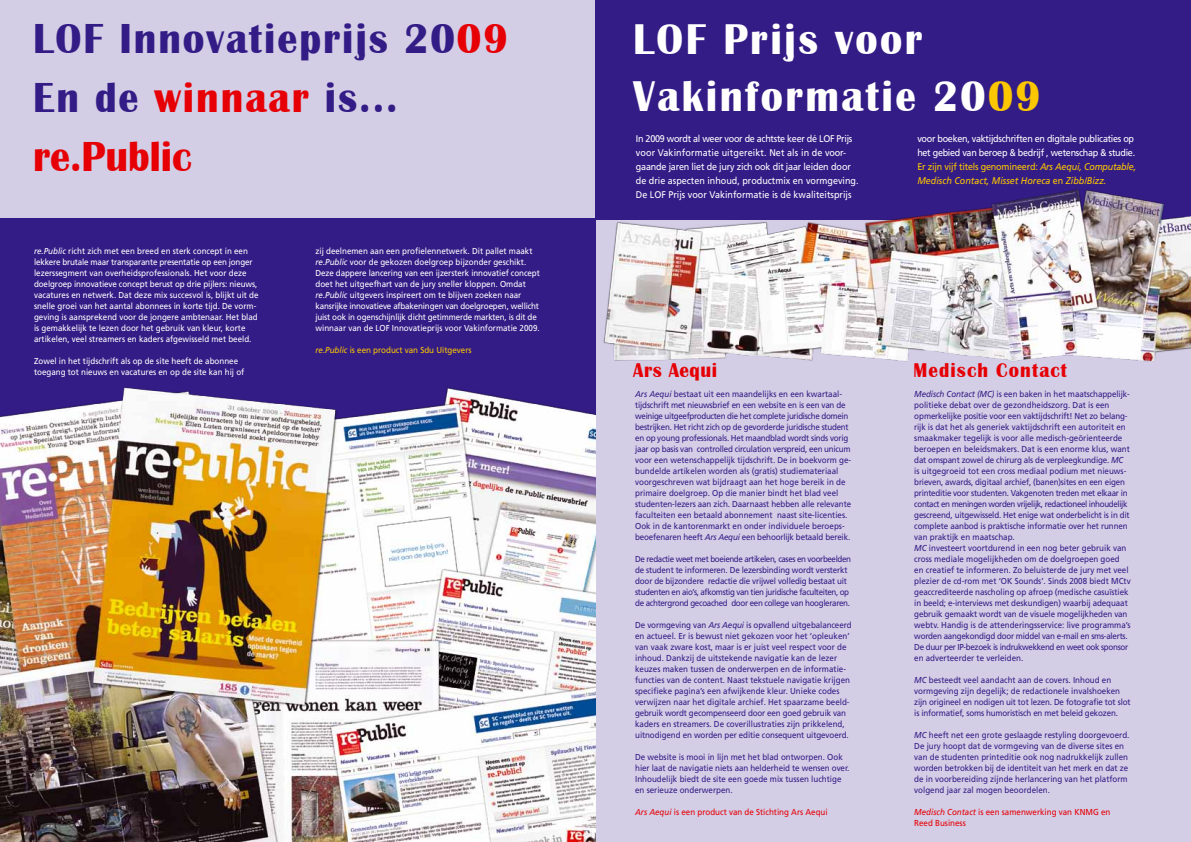
<style>
.page{position:relative;width:1191px;height:842px;background:#fff}
.page>*{position:absolute;margin:0;border:0;box-sizing:border-box;transform-origin:0 0}
.t1{font:700 44.3px/57px "Britannic";letter-spacing:.06em;color:#fff;scale:.93 1}
.t2{font:700 43.2px/59px "Britannic";letter-spacing:.05em;color:#341c86;scale:.93 1}
.t3{font:700 20.5px "Britannic";letter-spacing:.06em;color:#e60005;scale:.93 1}
.t4{font:700 20.5px "Britannic";letter-spacing:.03em;color:#e60005;scale:.93 1}
.t5{font:9.7px/14px "Frutiger";color:#fff;scale:.93 1}
.t6{font:9.7px/14px "Frutiger";letter-spacing:-.02em;color:#fff;scale:.93 1}
.t7{font:8.6px/11px "Frutiger";color:#341c86;scale:.93 1}
.t8{font:8.6px/11px "Frutiger";color:#fff;scale:.93 1}
.t9{font:8.6px/11px "Frutiger";letter-spacing:-.04em;color:#341c86;scale:.93 1}
.t10{font:8.6px/11px "Frutiger";letter-spacing:-.02em;color:#341c86;scale:.93 1}
.t11{font:8.6px/11px "Frutiger";color:#e60005;scale:.93 1}
.t12{font:8.6px "Frutiger";color:#fcc600;scale:.93 1}
.s1{color:#e60005}
.s2{font-style:italic}
.s3{color:#fcc600}
.s4{font-style:italic;color:#fcc600}
</style>
<div class="page">
<div style="left:595px;top:0;width:596px;height:842px;background:#d3cde5"></div>
<div style="left:0;top:0;width:595px;height:842px;background:#d3cde5"></div>
<div style="left:595px;top:0;width:596px;height:219px;background:#341c86"></div>
<div style="left:0;top:218px;width:595px;height:624px;background:#341c86"></div>
<img style="left:0;top:387px;width:595px;height:455px">
<img style="left:600px;top:189px;width:591px;height:173px">
<h2 class="t2" style="left:33px;top:10px;width:512px">LOF Innovatieprijs 20<span class="s1">09<br></span>En de <span class="s1">winnaar</span> is... <span class="s1">re.Public</span></h2>
<p class="t8" style="left:34px;top:246px;width:243px"><span class="s2">re.Public</span> richt zich met een breed en sterk concept in een lekkere brutale maar transparante presentatie op een jonger lezerssegment van overheidsprofessionals. Het voor deze doelgroep innovatieve concept berust op drie pijlers: nieuws, vacatures en netwerk. Dat deze mix succesvol is, blijkt uit de snelle groei van het aantal abonnees in korte tijd. De vorm&shy;geving is aansprekend voor de jongere ambtenaar. Het blad is gemakkelijk te lezen door het gebruik van kleur, korte artikelen, veel streamers en kaders afgewisseld met beeld.</p>
<p class="t8" style="left:34px;top:356px;width:228px">Zowel in het tijdschrift als op de site heeft de abonnee toegang tot nieuws en vacatures en op de site kan hij of</p>
<p class="t8" style="left:315px;top:246px;width:243px">zij deelnemen aan een profielennetwerk. Dit pallet maakt <span class="s2">re.Public</span> voor de gekozen doelgroep bijzonder geschikt.<br>Deze dappere lancering van een ijzersterk innovatief concept doet het uitgeefhart van de jury sneller kloppen. Omdat <span class="s2">re.Public</span> uitgevers inspireert om te blijven zoeken naar kansrijke innovatieve afbakeningen van doelgroepen, wellicht juist ook in ogenschijnlijk dicht getimmerde markten, is dit de winnaar van de LOF Innovatieprijs voor Vakinformatie 2009.</p>
<p class="t12" style="left:315px;top:345px;width:169px"><span class="s2">re.Public</span> is een product van Sdu Uitgevers</p>
<h1 class="t1" style="left:633px;top:11px;width:439px">LOF Prijs voor<br>Vakinformatie 20<span class="s3">09</span></h1>
<p class="t5" style="left:636px;top:132px;width:241px">In 2009 wordt al weer voor de achtste keer dé LOF Prijs voor Vakinformatie uitgereikt. Net als in de voor&shy;gaande jaren liet de jury zich ook dit jaar leiden door de drie aspecten inhoud, productmix en vormgeving.<br>De LOF Prijs voor Vakinformatie is dé kwaliteitsprijs</p>
<p class="t6" style="left:917px;top:132px;width:237px">voor boeken, vaktijdschriften en digitale publicaties op het gebied van beroep &amp; bedrijf , wetenschap &amp; studie.<br><span class="s3">Er zijn vijf titels genomineerd:</span> <span class="s4">Ars Aequi, Computable, Medisch Contact, Misset Horeca</span> <span class="s3">en</span> <span class="s4">Zibb/Bizz.</span></p>
<h3 class="t4" style="left:633px;top:359px;width:92px">Ars Aequi</h3>
<p class="t7" style="left:635px;top:388px;width:234px"><span class="s2">Ars Aequi</span> bestaat uit een maandelijks en een kwartaal&shy;tijdschrift met nieuwsbrief en een website en is een van de weinige uitgeefproducten die het complete juridische domein bestrijken. Het richt zich op de gevorderde juridische student en op young professionals. Het maandblad wordt sinds vorig jaar op basis van controlled circulation verspreid, een unicum voor een wetenschappelijk tijdschrift. De in boekvorm ge&shy;bundelde artikelen worden als (gratis) studiemateriaal voorgeschreven wat bijdraagt aan het hoge bereik in de primaire doelgroep. Op die manier bindt het blad veel studenten-lezers aan zich. Daarnaast hebben alle relevante faculteiten een betaald abonnement naast site-licenties.<br>Ook in de kantorenmarkt en onder individuele beroeps&shy;beoefenaren heeft <span class="s2">Ars Aequi</span> een behoorlijk betaald bereik.</p>
<p class="t9" style="left:635px;top:553px;width:234px">De redactie weet met boeiende artikelen, cases en voorbeelden de student te informeren. De lezersbinding wordt versterkt door de bijzondere redactie die vrijwel volledig bestaat uit studenten en aio’s, afkomstig van tien juridische faculteiten, op de achtergrond gecoached door een college van hoogleraren.</p>
<p class="t7" style="left:635px;top:619px;width:234px">De vormgeving van <span class="s2">Ars Aequi</span> is opvallend uitgebalanceerd en actueel. Er is bewust niet gekozen voor het ‘opleuken’ van vaak zware kost, maar is er juist veel respect voor de inhoud. Dankzij de uitstekende navigatie kan de lezer keuzes maken tussen de onderwerpen en de informatie&shy;functies van de content. Naast tekstuele navigatie krijgen specifieke pagina’s een afwijkende kleur. Unieke codes verwijzen naar het digitale archief. Het spaarzame beeld&shy;gebruik wordt gecompenseerd door een goed gebruik van kaders en streamers. De coverillustraties zijn prikkelend, uitnodigend en worden per editie consequent uitgevoerd.</p>
<p class="t7" style="left:635px;top:751px;width:232px">De website is mooi in lijn met het blad ontworpen. Ook hier laat de navigatie niets aan helderheid te wensen over.<br>Inhoudelijk biedt de site een goede mix tussen luchtige en serieuze onderwerpen.</p>
<p class="t11" style="left:635px;top:806px;width:208px"><span class="s2">Ars Aequi</span> is een product van de Stichting Ars Aequi</p>
<h3 class="t3" style="left:913px;top:359px;width:167px">Medisch Contact</h3>
<p class="t7" style="left:914px;top:388px;width:234px"><span class="s2">Medisch Contact (MC)</span> is een baken in het maatschappelijk&shy;politieke debat over de gezondheidszorg. Dat is een opmerkelijke positie voor een vaktijdschrift! Net zo belang&shy;rijk is dat het als generiek vaktijdschrift een autoriteit en smaakmaker tegelijk is voor alle medisch-geörienteerde beroepen en beleidsmakers. Dat is een enorme klus, want dat omspant zowel de chirurg als de verpleegkundige. <span class="s2">MC </span>is uitgegroeid tot een cross mediaal podium met nieuws&shy;brieven, awards, digitaal archief, (banen)sites en een eigen printeditie voor studenten. Vakgenoten treden met elkaar in contact en meningen worden vrijelijk, redactioneel inhoudelijk gescreend, uitgewisseld. Het enige wat onderbelicht is in dit complete aanbod is praktische informatie over het runnen van praktijk en maatschap.<br><span class="s2">MC</span> investeert voortdurend in een nog beter gebruik van cross mediale mogelijkheden om de doelgroepen goed en creatief te informeren. Zo beluisterde de jury met veel plezier de cd-rom met ‘OK Sounds’. Sinds 2008 biedt MCtv geaccrediteerde nascholing op afroep (medische casuïstiek in beeld; e-interviews met deskundigen) waarbij adequaat gebruik gemaakt wordt van de visuele mogelijkheden van webtv. Handig is de attenderingsservice: live programma’s worden aangekondigd door middel van e-mail en sms-alerts.<br>De duur per IP-bezoek is indrukwekkend en weet ook sponsor en adverteerder te verleiden.</p>
<p class="t10" style="left:914px;top:674px;width:234px"><span class="s2">MC</span> besteedt veel aandacht aan de covers. Inhoud en vormgeving zijn degelijk; de redactionele invalshoeken zijn origineel en nodigen uit tot lezen. De fotografie tot slot is informatief, soms humoristisch en met beleid gekozen.</p>
<p class="t7" style="left:914px;top:729px;width:233px"><span class="s2">MC</span> heeft net een grote geslaagde restyling doorgevoerd.<br>De jury hoopt dat de vormgeving van de diverse sites en van de studenten printeditie ook nog nadrukkelijk zullen worden betrokken bij de identiteit van het merk en dat ze de in voorbereiding zijnde herlancering van het platform volgend jaar zal mogen beoordelen.</p>
<p class="t11" style="left:914px;top:806px;width:212px"><span class="s2">Medisch Contact</span> is een samenwerking van KNMG en<br>Reed Business</p>
</div>
